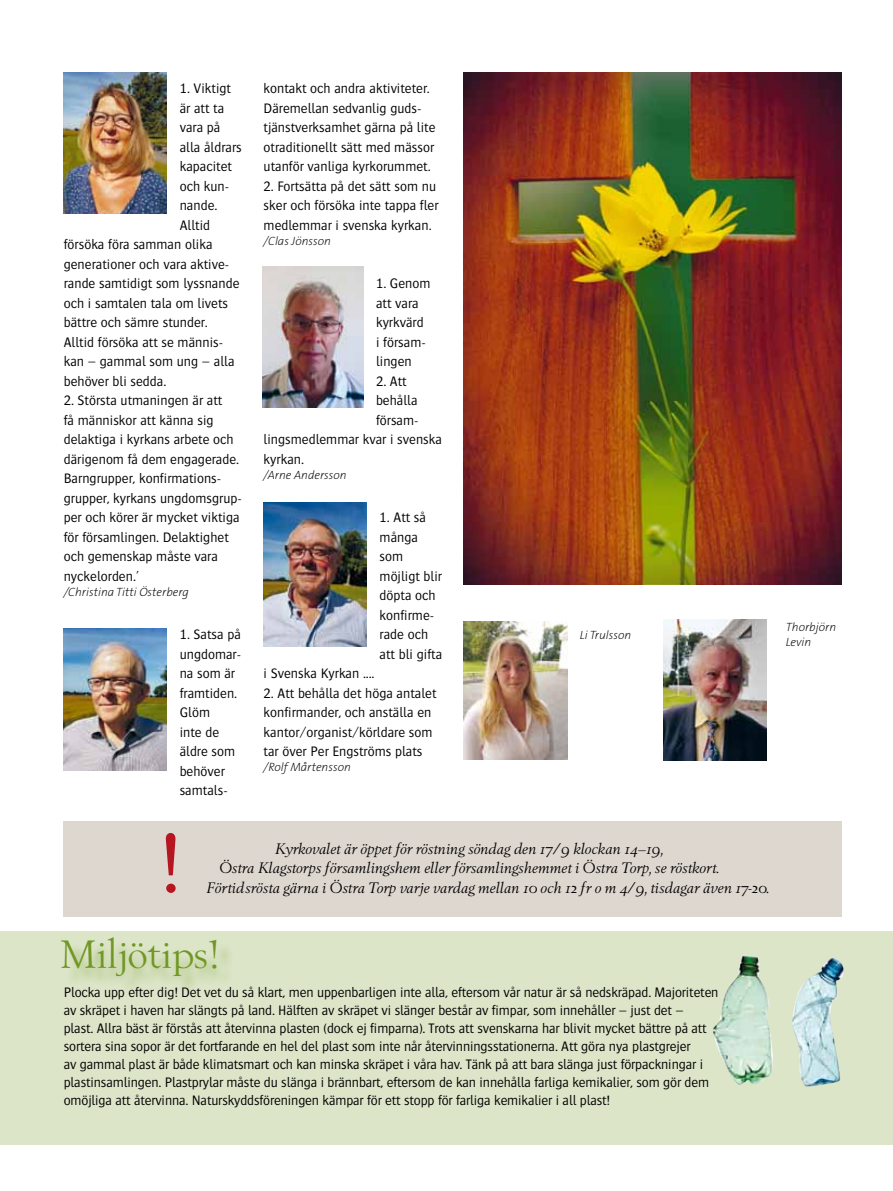
<style>
.page{position:relative;width:893px;height:1191px;background:#fff}
.page>*{position:absolute;margin:0;border:0;box-sizing:border-box;transform-origin:0 0}
.t1{font:300 90px "Bosis";color:#b51621}
.t2{font:39px "Berling Nova Display Pro";color:#719724}
.t3{font:italic 15px/19.5px "Berling Nova Display Pro";color:#000;text-align:center}
.t4{font:300 14.25px/19.5px "Bosis";color:#000}
.t5{font:italic 200 12px/15px "The Sans B2";color:#000}
</style>
<div class="page">
<div style="left:64px;top:821px;width:778px;height:95px;background:#ded7d0"></div>
<div style="left:0;top:930px;width:893px;height:214px;background:#dce5c8"></div>
<img style="left:64px;top:72px;width:103px;height:141px">
<img style="left:64px;top:628px;width:103px;height:142px">
<img style="left:262px;top:267px;width:101px;height:140px">
<img style="left:264px;top:502px;width:103px;height:144px">
<img style="left:663px;top:619px;width:104px;height:141px">
<img style="left:463px;top:72px;width:379px;height:512px">
<img style="left:464px;top:621px;width:103px;height:138px">
<img style="left:713px;top:956px;width:131px;height:130px">
<div style="left:64px;top:939px;width:169px;height:54px;background:#719724;opacity:.5"></div>
<p class="t4" style="left:180px;top:78px;width:53px">1. Viktigt</p>
<p class="t4" style="left:180px;top:98px;width:46px">är att ta</p>
<p class="t4" style="left:180px;top:117px;width:42px">vara på</p>
<p class="t4" style="left:180px;top:137px;width:64px">alla åldrars</p>
<p class="t4" style="left:180px;top:156px;width:54px">kapacitet</p>
<p class="t4" style="left:180px;top:176px;width:51px">och kun-</p>
<p class="t4" style="left:180px;top:195px;width:39px">nande.</p>
<p class="t4" style="left:180px;top:215px;width:32px">Alltid</p>
<p class="t4" style="left:64px;top:234px;width:150px">försöka föra samman olika</p>
<p class="t4" style="left:64px;top:254px;width:167px">generationer och vara aktive-</p>
<p class="t4" style="left:64px;top:273px;width:177px">rande samtidigt som lyssnande</p>
<p class="t4" style="left:64px;top:293px;width:166px">och i samtalen tala om livets</p>
<p class="t4" style="left:64px;top:312px;width:145px">bättre och sämre stunder.</p>
<p class="t4" style="left:64px;top:332px;width:161px">Alltid försöka att se männis-</p>
<p class="t4" style="left:64px;top:351px;width:172px">kan – gammal som ung – alla</p>
<p class="t4" style="left:64px;top:371px;width:104px">behöver bli sedda.</p>
<p class="t4" style="left:64px;top:390px;width:180px">2. Största utmaningen är att<br>få människor att känna sig delaktiga i kyrkans arbete och därigenom få dem engagerade.<br>Barngrupper, konfirmations&shy;grupper, kyrkans ungdomsgrup&shy;per och körer är mycket viktiga för församlingen. Delaktighet och gemenskap måste vara nyckelorden.'</p>
<p class="t5" style="left:64px;top:584px;width:127px">/Christina Titti Österberg</p>
<p class="t4" style="left:180px;top:624px;width:63px">1. Satsa på ungdomar&shy;na som är framtiden.<br>Glöm<br>inte de äldre som behöver samtals-</p>
<p class="t4" style="left:264px;top:78px;width:173px">kontakt och andra aktiviteter.<br>Däremellan sedvanlig guds&shy;tjänstverksamhet gärna på lite otraditionellt sätt med mässor utanför vanliga kyrkorummet.</p>
<p class="t4" style="left:264px;top:176px;width:176px">2. Fortsätta på det sätt som nu sker och försöka inte tappa fler medlemmar i svenska kyrkan.</p>
<p class="t5" style="left:264px;top:233px;width:69px">/Clas Jönsson</p>
<p class="t4" style="left:376px;top:273px;width:56px">1. Genom att vara kyrkvärd i försam&shy;lingen</p>
<p class="t4" style="left:376px;top:371px;width:32px">2. Att</p>
<p class="t4" style="left:376px;top:390px;width:43px">behålla</p>
<p class="t4" style="left:376px;top:410px;width:44px">försam-</p>
<p class="t4" style="left:264px;top:429px;width:180px">lingsmedlemmar kvar i svenska</p>
<p class="t4" style="left:264px;top:449px;width:42px">kyrkan.</p>
<p class="t5" style="left:264px;top:467px;width:85px">/Arne Andersson</p>
<p class="t4" style="left:380px;top:507px;width:64px">1. Att så många som möjligt blir döpta och konfirme&shy;rade och att bli gifta</p>
<p class="t4" style="left:264px;top:663px;width:112px">i Svenska Kyrkan ....</p>
<p class="t4" style="left:264px;top:683px;width:174px">2. Att behålla det höga antalet konfirmander, och anställa en kantor/organist/körldare som tar över Per Engströms plats</p>
<p class="t5" style="left:264px;top:760px;width:89px">/Rolf Mårtensson</p>
<p class="t5" style="left:580px;top:628px;width:53px">Li Trulsson</p>
<h1 class="t1" style="left:159px;top:814px;width:23px">!</h1>
<p class="t3" style="left:219px;top:839px;width:501px">Kyrkovalet är öppet för röstning söndag den 17/9 klockan 14–19,<br>Östra Klagstorps församlingshem eller församlingshemmet i Östra Torp, se röstkort.</p>
<p class="t3" style="left:169px;top:878px;width:601px">- Förtidsrösta gärna i Östra Torp varje vardag mellan 10 och 12 fr o m 4/9, tisdagar även 17-20.</p>
<h2 class="t2" style="left:60px;top:930px;width:160px">Miljötips!</h2>
<p class="t4" style="left:64px;top:983px;width:656px;line-height:18px">Plocka upp efter dig! Det vet du så klart, men uppenbarligen inte alla, eftersom vår natur är så nedskräpad. Majoriteten av skräpet i haven har slängts på land. Hälften av skräpet vi slänger består av fimpar, som innehåller – just det –<br>plast. Allra bäst är förstås att återvinna plasten (dock ej fimparna). Trots att svenskarna har blivit mycket bättre på att sortera sina sopor är det fortfarande en hel del plast som inte når återvinningsstationerna. Att göra nya plastgrejer<br>av gammal plast är både klimatsmart och kan minska skräpet i våra hav. Tänk på att bara slänga just förpackningar i plastinsamlingen. Plastprylar måste du slänga i brännbart, eftersom de kan innehålla farliga kemikalier, som gör dem omöjliga att återvinna. Naturskyddsföreningen kämpar för ett stopp för farliga kemikalier i all plast!</p>
<p class="t5" style="left:786px;top:619px;width:52px">Thorbjörn<br>Levin</p>
</div>
